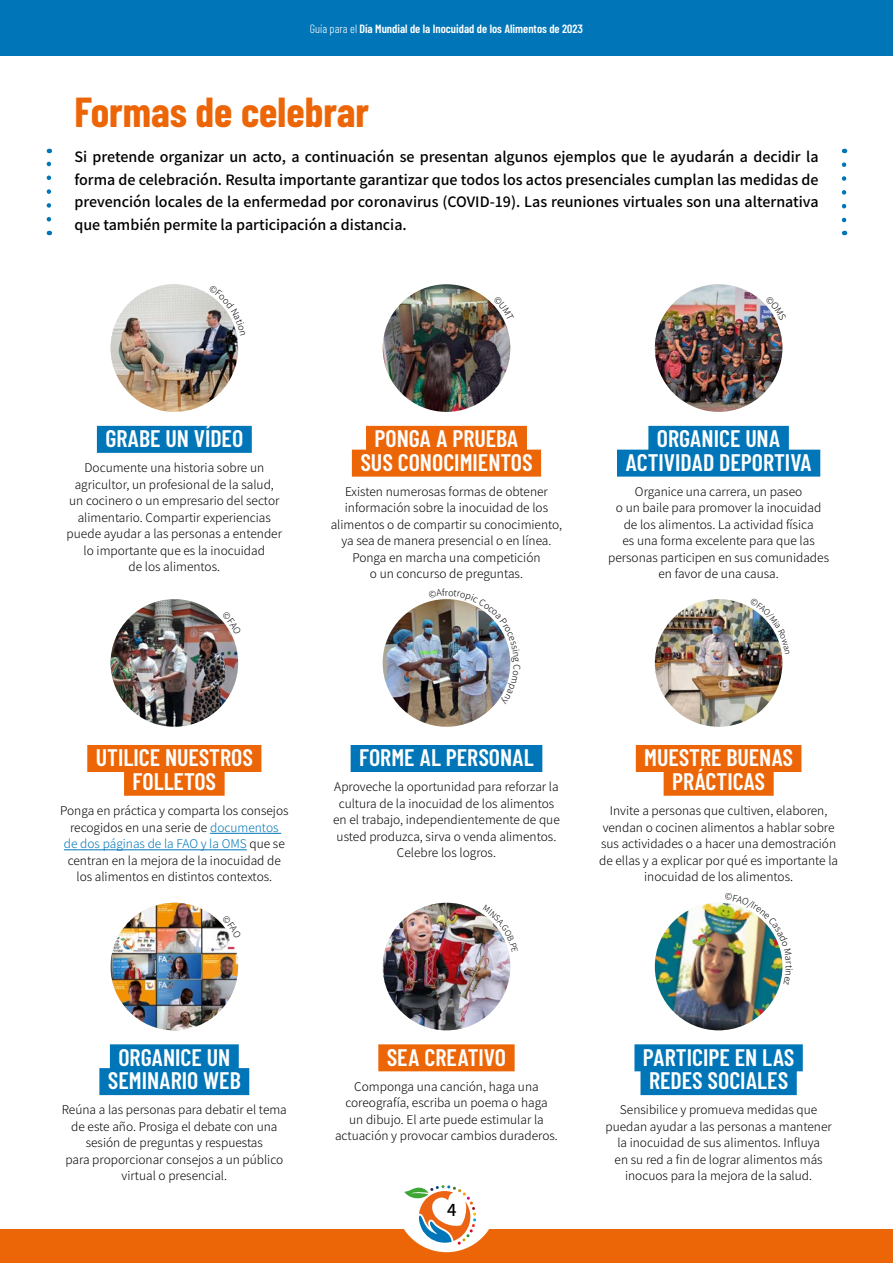
<style>
.page{position:relative;width:893px;height:1263px;background:#fff}
.page>*{position:absolute;margin:0;border:0;box-sizing:border-box;transform-origin:0 0}
.Title_orange{font:700 42px "Barlow Condensed";color:#ec6608}
.t1{font:600 24px "Barlow Condensed";color:#fff}
.t2{font:500 16.5px "Noto Sans CJ Ksc";color:#000}
.Text{font:500 14.25px/22.5px "Noto Sans CJ Ksc";color:#000;text-align:justify}
._4-Text{font:300 12px/16.5px "Noto Sans CJ Ksc";color:#000;text-align:center}
.t3{font:600 12px "Barlow Condensed";color:#fff}
.s1{font-weight:300}
.s2{color:#0076b8}
</style>
<div class="page">
<div style="left:0;top:1229px;width:893px;height:34px;background:#ec6608"></div>
<div style="left:0;top:0;width:893px;height:55px;background:#0076b8"></div>
<div style="left:396px;top:1150px;width:101px;height:102px;background:#fff;border-radius:50%"></div>
<svg style="left:404px;top:1185px;width:72px;height:60px"></svg>
<svg style="left:47px;top:149px;width:4px;height:70px"></svg>
<svg style="left:842px;top:165px;width:4px;height:70px"></svg>
<div style="left:97px;top:426px;width:155px;height:27px;background:#0076b8"></div>
<div style="left:87px;top:745px;width:174px;height:27px;background:#ec6608"></div>
<div style="left:124px;top:769px;width:101px;height:27px;background:#ec6608"></div>
<hr style="left:210px;top:833px;width:71px;height:1px;background:#0076b8">
<hr style="left:64px;top:849px;width:183px;height:1px;background:#0076b8">
<div style="left:110px;top:1044px;width:129px;height:27px;background:#0076b8"></div>
<div style="left:99px;top:1068px;width:150px;height:27px;background:#0076b8"></div>
<div style="left:366px;top:426px;width:161px;height:27px;background:#ec6608"></div>
<div style="left:352px;top:450px;width:189px;height:27px;background:#ec6608"></div>
<div style="left:351px;top:745px;width:191px;height:27px;background:#0076b8"></div>
<div style="left:378px;top:1044px;width:137px;height:27px;background:#ec6608"></div>
<div style="left:648px;top:426px;width:141px;height:27px;background:#0076b8"></div>
<div style="left:617px;top:450px;width:203px;height:27px;background:#0076b8"></div>
<div style="left:636px;top:745px;width:165px;height:27px;background:#ec6608"></div>
<div style="left:664px;top:769px;width:110px;height:27px;background:#ec6608"></div>
<div style="left:634px;top:1044px;width:169px;height:27px;background:#0076b8"></div>
<div style="left:640px;top:1068px;width:157px;height:27px;background:#0076b8"></div>
<img style="left:111px;top:284px;width:127px;height:128px;border-radius:64px">
<img style="left:111px;top:599px;width:127px;height:128px;border-radius:64px">
<img style="left:383px;top:284px;width:127px;height:128px;border-radius:64px">
<img style="left:383px;top:599px;width:127px;height:128px;border-radius:64px">
<img style="left:383px;top:903px;width:127px;height:127px;border-radius:64px">
<img style="left:655px;top:284px;width:127px;height:128px;border-radius:64px">
<img style="left:655px;top:903px;width:127px;height:127px;border-radius:64px">
<img style="left:655px;top:599px;width:127px;height:128px;border-radius:64px">
<img style="left:111px;top:903px;width:127px;height:127px;border-radius:64px">
<svg style="left:765px;top:304px;width:12px;height:17px"></svg>
<svg style="left:493px;top:304px;width:12px;height:17px"></svg>
<svg style="left:209px;top:294px;width:28px;height:41px"></svg>
<svg style="left:222px;top:620px;width:9px;height:14px"></svg>
<img style="left:429px;top:599px;width:82px;height:105px">
<svg style="left:750px;top:607px;width:32px;height:47px"></svg>
<svg style="left:222px;top:924px;width:9px;height:14px"></svg>
<svg style="left:483px;top:914px;width:26px;height:38px"></svg>
<img style="left:725px;top:903px;width:58px;height:82px">
<p class="t3" style="left:310px;top:21px;width:275px"><span class="s1">Guía para el</span> Día Mundial de la Inocuidad de los Alimentos de 2023</p>
<p class="Title_orange" style="left:74px;top:86px;width:296px">Formas de celebrar</p>
<p class="Text" style="left:74px;top:146px;width:746px">Si pretende organizar un acto, a continuación se presentan algunos ejemplos que le ayudarán a decidir la forma de celebración. Resulta importante garantizar que todos los actos presenciales cumplan las medidas de prevención locales de la enfermedad por coronavirus (COVID-19). Las reuniones virtuales son una alternativa que también permite la participación a distancia.</p>
<p class="t1" style="left:105px;top:424px;width:139px">GRABE UN VÍDEO</p>
<p class="_4-Text" style="left:67px;top:460px;width:217px">Documente una historia sobre un agricultor, un profesional de la salud, un cocinero o un empresario del sector alimentario. Compartir experiencias puede ayudar a las personas a entender lo importante que es la inocuidad<br>de los alimentos.</p>
<p class="t1" style="left:375px;top:424px;width:145px">PONGA A PRUEBA</p>
<p class="t1" style="left:360px;top:447px;width:174px">SUS CONOCIMIENTOS</p>
<p class="_4-Text" style="left:331px;top:483px;width:233px">Existen numerosas formas de obtener información sobre la inocuidad de los alimentos o de compartir su conocimiento, ya sea de manera presencial o en línea.<br>Ponga en marcha una competición<br>o un concurso de preguntas.</p>
<p class="t1" style="left:657px;top:424px;width:125px">ORGANICE UNA</p>
<p class="t1" style="left:625px;top:447px;width:188px">ACTIVIDAD DEPORTIVA</p>
<p class="_4-Text" style="left:608px;top:483px;width:222px">Organice una carrera, un paseo<br>o un baile para promover la inocuidad de los alimentos. La actividad física<br>es una forma excelente para que las personas participen en sus comunidades en favor de una causa.</p>
<p class="t1" style="left:96px;top:743px;width:159px">UTILICE NUESTROS</p>
<p class="t1" style="left:133px;top:766px;width:85px">FOLLETOS</p>
<p class="_4-Text" style="left:60px;top:803px;width:230px">Ponga en práctica y comparta los consejos recogidos en una serie de <span class="s2">documentos<br>de dos páginas de la FAO y la OMS</span> que se centran en la mejora de la inocuidad de los alimentos en distintos contextos.</p>
<p class="t1" style="left:359px;top:743px;width:176px">FORME AL PERSONAL</p>
<p class="_4-Text" style="left:333px;top:779px;width:228px">Aproveche la oportunidad para reforzar la cultura de la inocuidad de los alimentos en el trabajo, independientemente de que usted produzca, sirva o venda alimentos.<br>Celebre los logros.</p>
<p class="t1" style="left:644px;top:743px;width:150px">MUESTRE BUENAS</p>
<p class="t1" style="left:672px;top:766px;width:95px">PRÁCTICAS</p>
<p class="_4-Text" style="left:599px;top:803px;width:241px">Invite a personas que cultiven, elaboren, vendan o cocinen alimentos a hablar sobre sus actividades o a hacer una demostración de ellas y a explicar por qué es importante la inocuidad de los alimentos.</p>
<p class="t1" style="left:118px;top:1042px;width:113px">ORGANICE UN</p>
<p class="t1" style="left:108px;top:1066px;width:134px">SEMINARIO WEB</p>
<p class="_4-Text" style="left:62px;top:1102px;width:227px">Reúna a las personas para debatir el tema de este año. Prosiga el debate con una sesión de preguntas y respuestas<br>para proporcionar consejos a un público virtual o presencial.</p>
<p class="t1" style="left:387px;top:1042px;width:121px">SEA CREATIVO</p>
<p class="_4-Text" style="left:335px;top:1078px;width:224px">Componga una canción, haga una coreografía, escriba un poema o haga<br>un dibujo. El arte puede estimular la actuación y provocar cambios duraderos.</p>
<h3 class="t2" style="left:447px;top:1200px;width:11px">4</h3>
<p class="t1" style="left:643px;top:1042px;width:153px">PARTICIPE EN LAS</p>
<p class="t1" style="left:649px;top:1066px;width:141px">REDES SOCIALES</p>
<p class="_4-Text" style="left:605px;top:1102px;width:228px">Sensibilice y promueva medidas que puedan ayudar a las personas a mantener la inocuidad de sus alimentos. Influya<br>en su red a fin de lograr alimentos más inocuos para la mejora de la salud.</p>
</div>
